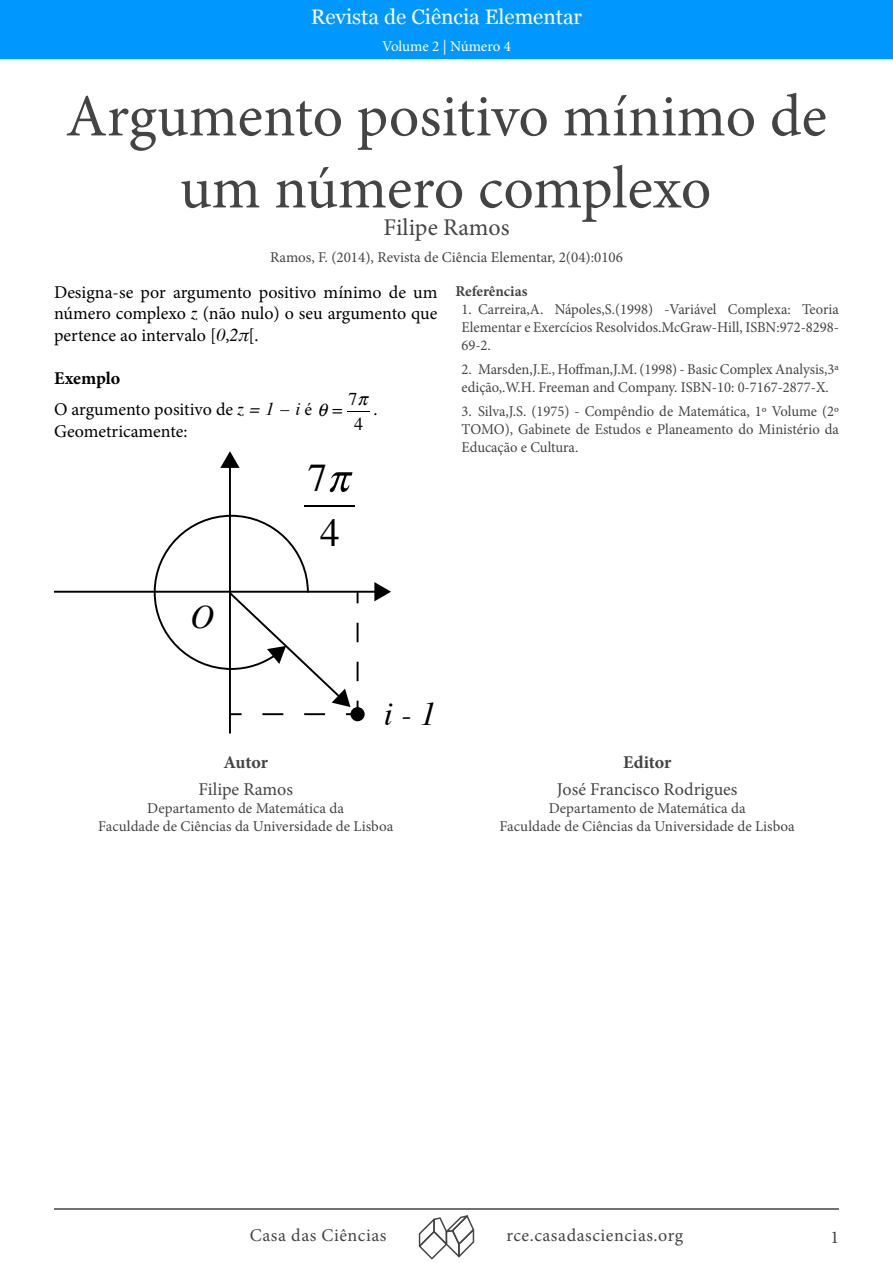
<style>
.page{position:relative;width:893px;height:1263px;background:#fff}
.page>*{position:absolute;margin:0;border:0;box-sizing:border-box;transform-origin:0 0}
.t1{font:60px/72px "Minion Pro";color:#454444;text-align:center}
.t2{font:39.15px/54.9px "Times";color:#000;text-align:center}
.t3{font:italic 32.85px "Times";color:#000}
.t4{font:24px "Minion Pro";color:#454444}
.t5{font:21px "Georgia";color:#fff}
.t6{font:18px/21.6px "Minion Pro";color:#000;text-align:justify}
.t7{font:18px "Minion Pro";letter-spacing:.02em;color:#454444}
.t8{font:18px "Minion Pro";color:#454444}
.t9{font:700 18px "Minion Pro";letter-spacing:-.01em;color:#454444}
.t10{font:18px/25.2px "Times";color:#000;text-align:center}
.t11{font:15px/18px "Minion Pro";color:#454444;text-align:justify}
.t12{font:15px "Minion Pro";letter-spacing:-.005em;color:#fff}
.t13{font:700 15px "Minion Pro";letter-spacing:-.005em;color:#444}
.s1{font-family:"Times";font-style:italic}
.s2{font-weight:700}
</style>
<div class="page">
<div style="left:0;top:0;width:892px;height:58px;background:#0098ff"></div>
<img style="left:419px;top:1245px;width:27px;height:14px">
<img style="left:433px;top:1217px;width:13px;height:28px">
<img style="left:419px;top:1219px;width:16px;height:28px">
<img style="left:446px;top:1232px;width:12px;height:25px">
<img style="left:446px;top:1225px;width:6px;height:7px">
<img style="left:452px;top:1215px;width:22px;height:30px">
<img style="left:458px;top:1229px;width:16px;height:28px">
<hr style="left:54px;top:1208px;width:785px;height:2px;background:#454444">
<hr style="left:229px;top:465px;width:2px;height:268px;background:#000">
<svg style="left:220px;top:451px;width:20px;height:17px"></svg>
<hr style="left:54px;top:591px;width:323px;height:2px;background:#000">
<svg style="left:374px;top:582px;width:17px;height:19px"></svg>
<div style="left:350px;top:707px;width:15px;height:14px;background:#000;border-radius:50%"></div>
<svg style="left:330px;top:472px;width:22px;height:20px"></svg>
<hr style="left:305px;top:505px;width:50px;height:2px;background:#000">
<svg style="left:153px;top:514px;width:206px;height:201px"></svg>
<svg style="left:347px;top:411px;width:23px;height:1px"></svg>
<h3 class="t5" style="left:311px;top:1px;width:273px">Revista de Ciência Elementar</h3>
<p class="t12" style="left:382px;top:36px;width:130px">Volume 2 | Número 4</p>
<h1 class="t1" style="left:66px;top:81px;width:763px">Argumento positivo mínimo de um número complexo</h1>
<h3 class="t4" style="left:383px;top:212px;width:128px">Filipe Ramos</h3>
<p class="t11" style="left:270px;top:248px;width:354px">Ramos, F. (2014), Revista de Ciência Elementar, 2(04):0106</p>
<p class="t6" style="left:54px;top:281px;width:385px">Designa-se por argumento positivo mínimo de um número complexo <span class="s1">z</span> (não nulo) o seu argumento que pertence ao intervalo [<span class="s1">0</span>,<span class="s1">2π</span>[.</p>
<p class="t6" style="left:54px;top:363px;width:260px;line-height:30.9px"><span class="s2">Exemplo<br></span>O argumento positivo de <span class="s1">z = 1 − i</span> é</p>
<p class="t10" style="left:348px;top:385px;width:16px">7<br>4</p>
<p class="t6" style="left:373px;top:399px;width:6px">.</p>
<p class="t6" style="left:54px;top:420px;width:135px">Geometricamente:</p>
<h2 class="t2" style="left:308px;top:447px;width:33px">7<br>4</h2>
<p class="t13" style="left:455px;top:280px;width:73px">Referências</p>
<p class="t11" style="left:461px;top:300px;width:379px">1. Carreira,A. Nápoles,S.(1998) -Variável Complexa: Teoria Elementar e Exercícios Resolvidos.McGraw-Hill, ISBN:972-8298- 69-2.</p>
<p class="t11" style="left:461px;top:360px;width:379px">2. Marsden,J.E., Hoffman,J.M. (1998) - Basic Complex Analysis,3ª edição,.W.H. Freeman and Company. ISBN-10: 0-7167-2877-X.</p>
<p class="t11" style="left:461px;top:402px;width:379px">3. Silva,J.S. (1975) - Compêndio de Matemática, 1º Volume (2º TOMO), Gabinete de Estudos e Planeamento do Ministério da Educação e Cultura.</p>
<h3 class="t3" style="left:191px;top:589px;width:25px">O</h3>
<h3 class="t3" style="left:384px;top:685px;width:54px">i - 1</h3>
<p class="t9" style="left:223px;top:750px;width:46px">Autor</p>
<p class="t8" style="left:198px;top:777px;width:96px">Filipe Ramos</p>
<p class="t11" style="left:98px;top:799px;width:297px;text-align:center">Departamento de Matemática da<br>Faculdade de Ciências da Universidade de Lisboa</p>
<p class="t9" style="left:623px;top:750px;width:50px">Editor</p>
<p class="t8" style="left:557px;top:777px;width:182px">José Francisco Rodrigues</p>
<p class="t11" style="left:500px;top:799px;width:297px;text-align:center">Departamento de Matemática da<br>Faculdade de Ciências da Universidade de Lisboa</p>
<p class="t7" style="left:250px;top:1223px;width:138px">Casa das Ciências</p>
<p class="t7" style="left:506px;top:1223px;width:178px">rce.casadasciencias.org</p>
<p class="t7" style="left:830px;top:1225px;width:10px">1</p>
</div>
